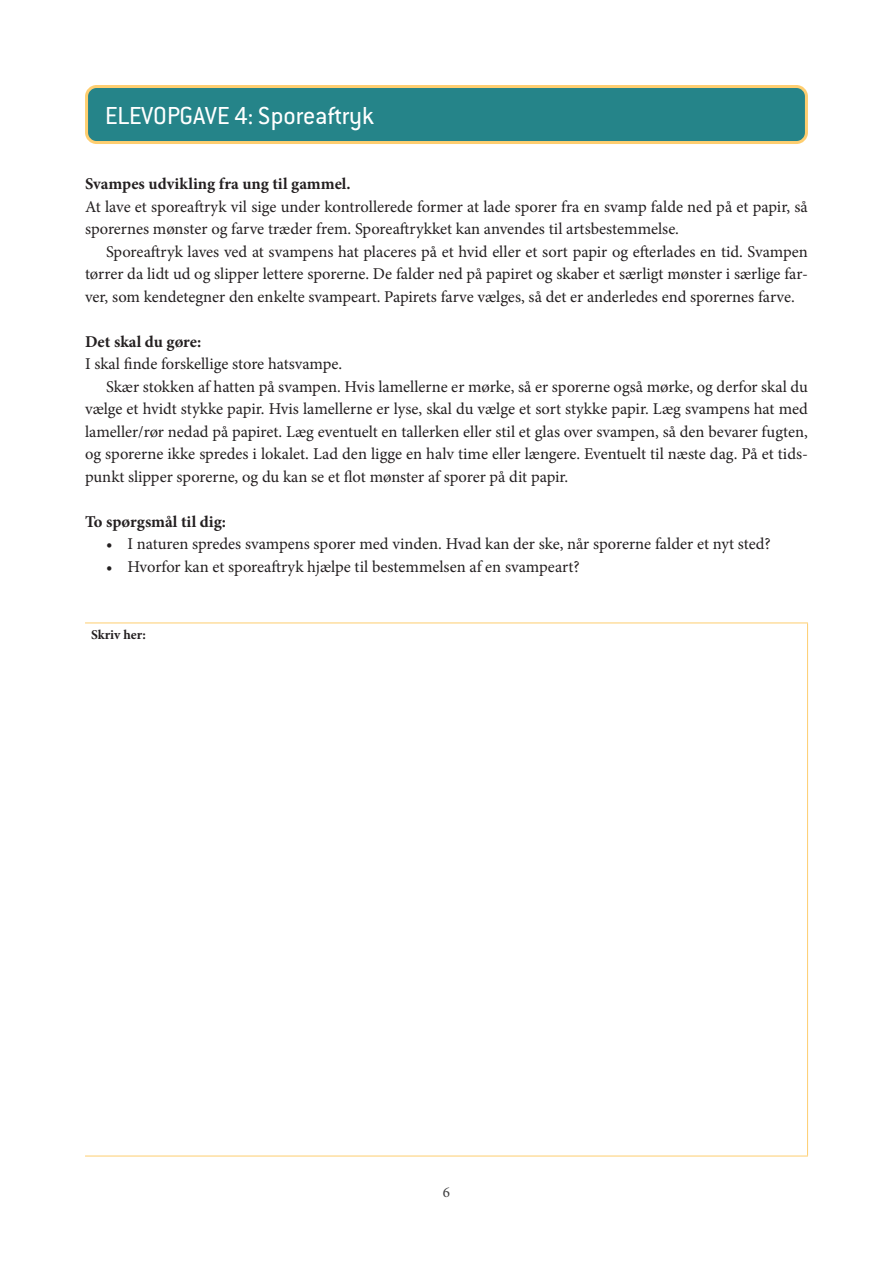
<style>
.page{position:relative;width:893px;height:1263px;background:#fff}
.page>*{position:absolute;margin:0;border:0;box-sizing:border-box;transform-origin:0 0}
.t1{font:27px "Conduit ITC Pro";color:#fff}
.t2{font:16.5px/22.5px "Minion Pro";color:#231f20}
.t3{font:700 16.5px "Minion Pro";color:#231f20}
.t4{font:15px "Minion Pro";color:#3e3e3f}
.t5{font:700 13.5px "Minion Pro";color:#231f20}
</style>
<div class="page">
<div style="left:87px;top:87px;width:719px;height:56px;background:#258489;border-radius:10px"></div>
<div style="left:85px;top:85px;width:723px;height:59px;border:3px solid #fece70;border-radius:10px"></div>
<hr style="left:85px;top:623px;width:723px;height:1px;background:#fece70">
<hr style="left:807px;top:623px;width:1px;height:533px;background:#fece70">
<hr style="left:85px;top:1156px;width:723px;height:1px;background:#fece70">
<h1 class="t1" style="left:105px;top:101px;width:270px">ELEVOPGAVE 4: Sporeaftryk</h1>
<p class="t3" style="left:85px;top:172px;width:267px">Svampes udvikling fra ung til gammel.</p>
<p class="t2" style="left:85px;top:195px;width:724px">At lave et sporeaftryk vil sige under kontrollerede former at lade sporer fra en svamp falde ned på et papir, så sporernes mønster og farve træder frem. Sporeaftrykket kan anvendes til artsbestemmelse.</p>
<p class="t2" style="left:85px;top:240px;width:724px;text-align:justify;text-indent:21px">Sporeaftryk laves ved at svampens hat placeres på et hvid eller et sort papir og efterlades en tid. Svampen tørrer da lidt ud og slipper lettere sporerne. De falder ned på papiret og skaber et særligt mønster i særlige far&shy;ver, som kendetegner den enkelte svampeart. Papirets farve vælges, så det er anderledes end sporernes farve.</p>
<p class="t3" style="left:85px;top:330px;width:118px">Det skal du gøre:</p>
<p class="t2" style="left:85px;top:353px;width:259px">I skal finde forskellige store hatsvampe.</p>
<p class="t2" style="left:106px;top:375px;width:703px">Skær stokken af hatten på svampen. Hvis lamellerne er mørke, så er sporerne også mørke, og derfor skal du</p>
<p class="t2" style="left:85px;top:398px;width:724px">vælge et hvidt stykke papir. Hvis lamellerne er lyse, skal du vælge et sort stykke papir. Læg svampens hat med</p>
<p class="t2" style="left:85px;top:420px;width:724px">lameller/rør nedad på papiret. Læg eventuelt en tallerken eller stil et glas over svampen, så den bevarer fugten,</p>
<p class="t2" style="left:85px;top:443px;width:724px">og sporerne ikke spredes i lokalet. Lad den ligge en halv time eller længere. Eventuelt til næste dag. På et tids-</p>
<p class="t2" style="left:85px;top:465px;width:485px">punkt slipper sporerne, og du kan se et flot mønster af sporer på dit papir.</p>
<p class="t3" style="left:85px;top:510px;width:142px">To spørgsmål til dig:</p>
<p class="t2" style="left:106px;top:533px;width:666px">• I naturen spredes svampens sporer med vinden. Hvad kan der ske, når sporerne falder et nyt sted?</p>
<p class="t2" style="left:106px;top:555px;width:475px">• Hvorfor kan et sporeaftryk hjælpe til bestemmelsen af en svampeart?</p>
<p class="t5" style="left:91px;top:625px;width:56px">Skriv her:</p>
<p class="t4" style="left:443px;top:1182px;width:9px">6</p>
</div>
